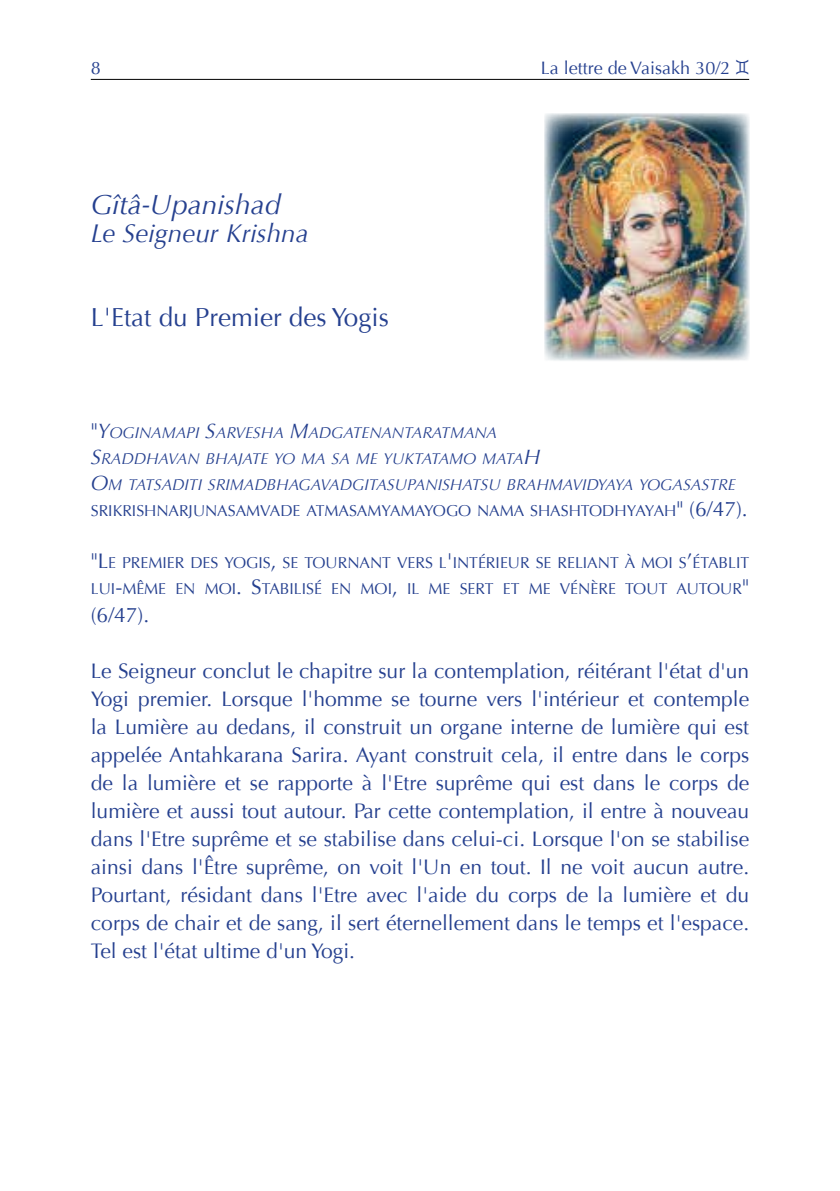
<style>
.page{position:relative;width:840px;height:1191px;background:#fff}
.page>*{position:absolute;margin:0;border:0;box-sizing:border-box;transform-origin:0 0}
.t1{font:italic 28px "Optima";color:#25408f}
.t2{font:26px "Optima";color:#25408f}
.t3{font:italic 26px "Optima";color:#25408f}
.t4{font:21px/28px "Optima";color:#25408f;text-align:justify}
.t5{font:21px "Optima";color:#25408f}
.t6{font:18px "Optima";color:#25408f}
.t7{font:italic 15.8px/26px "Optima";color:#25408f}
.t8{font:15.8px/26px "Optima";color:#25408f}
.s1{font-family:"Glyphs"}
.s2{font-style:normal;font-size:21px}
.s3{font-size:21px}
.s4{font-style:normal}
</style>
<div class="page">
<hr style="left:91px;top:79px;width:657px;height:1px;background:#000">
<img style="left:544px;top:113px;width:204px;height:248px">
<p class="t6" style="left:91px;top:57px;width:12px">8</p>
<p class="t6" style="left:540px;top:57px;width:210px">La lettre de Vaisakh 30/2 <span class="s1">3</span></p>
<h1 class="t1" style="left:91px;top:188px;width:191px">Gîtâ-Upanishad</h1>
<p class="t3" style="left:91px;top:218px;width:219px">Le Seigneur Krishna</p>
<p class="t2" style="left:91px;top:302px;width:299px">L'Etat du Premier des Yogis</p>
<p class="t7" style="left:91px;top:419px;width:658px"><span class="s2">"</span><span class="s3">Y</span>OGINAMAPI <span class="s3">S</span>ARVESHA <span class="s3">M</span>ADGATENANTARATMANA<br><span class="s3">S</span>RADDHAVAN BHAJATE YO MA SA ME YUKTATAMO MATA<span class="s3">H<br>O</span>M TATSADITI SRIMADBHAGAVADGITASUPANISHATSU BRAHMAVIDYAYA YOGASASTRE <span class="s4">SRIKRISHNARJUNASAMVADE ATMASAMYAMAYOGO NAMA SHASHTODHYAYAH</span><span class="s2">" (6/47).</span></p>
<p class="t8" style="left:91px;top:550px;width:659px"><span class="s3">"L</span>E PREMIER DES YOGIS<span class="s3">,</span> SE TOURNANT VERS L<span class="s3">'</span>INTÉRIEUR SE RELIANT À MOI S<span class="s3">’</span>ÉTABLIT<br>LUI<span class="s3">-</span>MÊME EN MOI<span class="s3">. S</span>TABILISÉ EN MOI<span class="s3">,</span> IL ME SERT ET ME VÉNÈRE TOUT AUTOUR<span class="s3">"</span></p>
<p class="t5" style="left:91px;top:602px;width:60px">(6/47).</p>
<p class="t4" style="left:91px;top:657px;width:659px">Le Seigneur conclut le chapitre sur la contemplation, réitérant l'état d'un Yogi premier. Lorsque l'homme se tourne vers l'intérieur et contemple la Lumière au dedans, il construit un organe interne de lumière qui est appelée Antahkarana Sarira. Ayant construit cela, il entre dans le corps de la lumière et se rapporte à l'Etre suprême qui est dans le corps de lumière et aussi tout autour. Par cette contemplation, il entre à nouveau dans l'Etre suprême et se stabilise dans celui-ci. Lorsque l'on se stabilise ainsi dans l'Être suprême, on voit l'Un en tout. Il ne voit aucun autre.<br>Pourtant, résidant dans l'Etre avec l'aide du corps de la lumière et du corps de chair et de sang, il sert éternellement dans le temps et l'espace.<br>Tel est l'état ultime d'un Yogi.</p>
</div>
